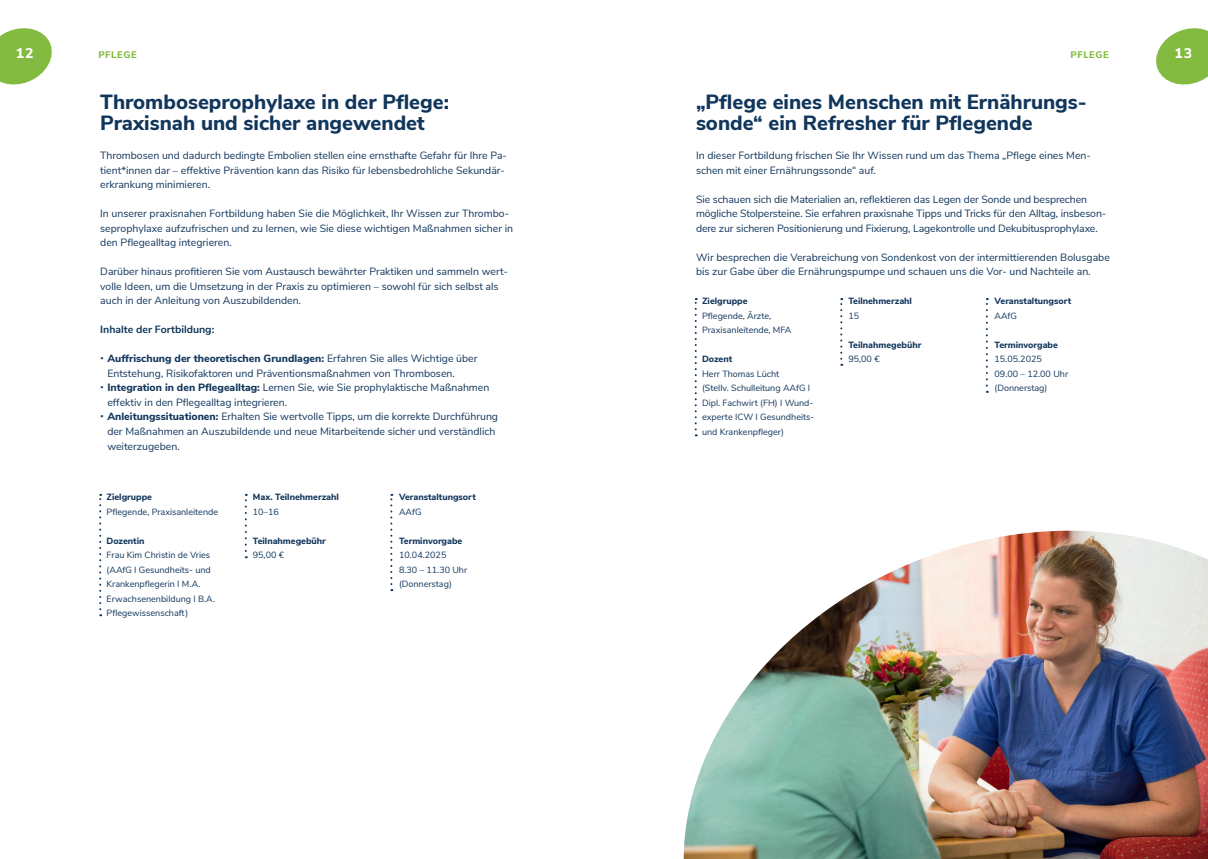
<style>
.page{position:relative;width:1208px;height:859px;background:#fff}
.page>*{position:absolute;margin:0;border:0;box-sizing:border-box;transform-origin:0 0}
.Inhaltsverzeichnis_Fort-_Weiterbildungen{font:800 20.5px/21.8px "Nunito Sans";color:#11365c}
.t1{font:800 14px "Nunito Sans";color:#fff}
.Fließtext_dunkelblau{font:10.5px/14.5px "Nunito Sans";color:#11365c}
.Fließtext_dunkelblau-2{font:700 10.5px "Nunito Sans";color:#11365c}
.Kolumnentitel_1{font:800 9.5px "Nunito Sans";letter-spacing:.06em;color:#82bb40}
.Fakten{font:9px/14.5px "Nunito Sans";color:#11365c}
.Fakten-2{font:800 9px "Nunito Sans";color:#11365c}
.s1{font-weight:800}
</style>
<div class="page">
<svg style="left:0;top:28px;width:52px;height:57px"></svg>
<svg style="left:1156px;top:28px;width:52px;height:57px"></svg>
<svg style="left:99px;top:494px;width:2px;height:122px"></svg>
<svg style="left:245px;top:494px;width:2px;height:64px"></svg>
<svg style="left:390px;top:494px;width:2px;height:97px"></svg>
<svg style="left:694px;top:298px;width:2px;height:138px"></svg>
<svg style="left:840px;top:298px;width:2px;height:68px"></svg>
<svg style="left:986px;top:298px;width:2px;height:95px"></svg>
<img style="left:683px;top:531px;width:525px;height:328px">
<h2 class="t1" style="left:16px;top:43px;width:19px">12</h2>
<p class="Kolumnentitel_1" style="left:98px;top:48px;width:40px">PFLEGE</p>
<h2 class="t1" style="left:1174px;top:43px;width:19px">13</h2>
<p class="Kolumnentitel_1" style="left:1070px;top:48px;width:40px">PFLEGE</p>
<p class="Inhaltsverzeichnis_Fort-_Weiterbildungen" style="left:696px;top:90px;width:392px">„Pflege eines Menschen mit Ernährungs&shy;sonde“ ein Refresher für Pflegende</p>
<p class="Fließtext_dunkelblau" style="left:696px;top:148px;width:396px">In dieser Fortbildung frischen Sie Ihr Wissen rund um das Thema „Pflege eines Men&shy;schen mit einer Ernährungssonde“ auf.</p>
<p class="Fließtext_dunkelblau" style="left:696px;top:191px;width:412px">Sie schauen sich die Materialien an, reflektieren das Legen der Sonde und besprechen mögliche Stolpersteine. Sie erfahren praxisnahe Tipps und Tricks für den Alltag, insbeson&shy;dere zur sicheren Positionierung und Fixierung, Lagekontrolle und Dekubitusprophylaxe.</p>
<p class="Fließtext_dunkelblau" style="left:696px;top:249px;width:415px">Wir besprechen die Verabreichung von Sondenkost von der intermittierenden Bolusgabe bis zur Gabe über die Ernährungspumpe und schauen uns die Vor- und Nachteile an.</p>
<p class="Fakten-2" style="left:702px;top:295px;width:47px">Zielgruppe</p>
<p class="Fakten" style="left:702px;top:308px;width:71px">Pflegende, Ärzte,</p>
<p class="Fakten" style="left:702px;top:323px;width:91px">Praxisanleitende, MFA</p>
<p class="Fakten-2" style="left:702px;top:353px;width:32px">Dozent</p>
<p class="Fakten" style="left:702px;top:366px;width:79px">Herr Thomas Lücht</p>
<p class="Fakten" style="left:702px;top:381px;width:114px">(Stellv. Schulleitung AAfG I<br>Dipl. Fachwirt (FH) I Wund&shy;experte ICW I Gesundheits&shy;und Krankenpfleger)</p>
<p class="Inhaltsverzeichnis_Fort-_Weiterbildungen" style="left:100px;top:90px;width:350px">Thromboseprophylaxe in der Pflege:<br>Praxisnah und sicher angewendet</p>
<p class="Fließtext_dunkelblau" style="left:100px;top:148px;width:408px">Thrombosen und dadurch bedingte Embolien stellen eine ernsthafte Gefahr für Ihre Pa&shy;tient*innen dar – effektive Prävention kann das Risiko für lebensbedrohliche Sekundär&shy;erkrankung minimieren.</p>
<p class="Fließtext_dunkelblau" style="left:100px;top:206px;width:414px">In unserer praxisnahen Fortbildung haben Sie die Möglichkeit, Ihr Wissen zur Thrombo&shy;seprophylaxe aufzufrischen und zu lernen, wie Sie diese wichtigen Maßnahmen sicher in den Pflegealltag integrieren.</p>
<p class="Fließtext_dunkelblau" style="left:100px;top:264px;width:409px">Darüber hinaus profitieren Sie vom Austausch bewährter Praktiken und sammeln wert&shy;volle Ideen, um die Umsetzung in der Praxis zu optimieren – sowohl für sich selbst als auch in der Anleitung von Auszubildenden.</p>
<p class="Fließtext_dunkelblau-2" style="left:100px;top:322px;width:115px">Inhalte der Fortbildung:</p>
<p class="Fließtext_dunkelblau" style="left:107px;top:351px;width:372px"><span class="s1">Auffrischung der theoretischen Grundlagen:</span> Erfahren Sie alles Wichtige über<br>Entstehung, Risikofaktoren und Präventionsmaßnahmen von Thrombosen.</p>
<p class="Fließtext_dunkelblau" style="left:107px;top:380px;width:383px"><span class="s1">Integration in den Pflegealltag:</span> Lernen Sie, wie Sie prophylaktische Maßnahmen effektiv in den Pflegealltag integrieren.</p>
<p class="Fließtext_dunkelblau" style="left:107px;top:409px;width:392px"><span class="s1">Anleitungssituationen:</span> Erhalten Sie wertvolle Tipps, um die korrekte Durchführung der Maßnahmen an Auszubildende und neue Mitarbeitende sicher und verständlich weiterzugeben.</p>
<p class="Fakten-2" style="left:848px;top:295px;width:65px">Teilnehmerzahl</p>
<p class="Fakten" style="left:848px;top:308px;width:12px">15</p>
<p class="Fakten-2" style="left:848px;top:338px;width:74px">Teilnahmegebühr</p>
<p class="Fakten" style="left:848px;top:352px;width:33px">95,00 €</p>
<p class="Fakten-2" style="left:994px;top:295px;width:78px">Veranstaltungsort</p>
<p class="Fakten" style="left:994px;top:308px;width:24px">AAfG</p>
<p class="Fakten-2" style="left:994px;top:338px;width:65px">Terminvorgabe</p>
<p class="Fakten" style="left:994px;top:352px;width:49px">15.05.2025</p>
<p class="Fakten" style="left:994px;top:366px;width:75px">09.00 – 12.00 Uhr</p>
<p class="Fakten" style="left:994px;top:381px;width:54px">(Donnerstag)</p>
<p class="Fakten-2" style="left:107px;top:490px;width:47px">Zielgruppe</p>
<p class="Fakten" style="left:107px;top:504px;width:113px">Pflegende, Praxisanleitende</p>
<p class="Fakten-2" style="left:107px;top:534px;width:39px">Dozentin</p>
<p class="Fakten" style="left:107px;top:547px;width:105px">Frau Kim Christin de Vries</p>
<p class="Fakten" style="left:107px;top:562px;width:106px">(AAfG I Gesundheits- und</p>
<p class="Fakten" style="left:107px;top:576px;width:95px">Krankenpflegerin I M.A.</p>
<p class="Fakten" style="left:107px;top:591px;width:110px">Erwachsenenbildung I B.A.</p>
<p class="Fakten" style="left:107px;top:605px;width:83px">Pflegewissenschaft)</p>
<p class="Fakten-2" style="left:253px;top:490px;width:88px">Max. Teilnehmerzahl</p>
<p class="Fakten" style="left:253px;top:504px;width:28px">10–16</p>
<p class="Fakten-2" style="left:253px;top:534px;width:74px">Teilnahmegebühr</p>
<p class="Fakten" style="left:253px;top:547px;width:33px">95,00 €</p>
<p class="Fakten-2" style="left:399px;top:490px;width:78px">Veranstaltungsort</p>
<p class="Fakten" style="left:399px;top:504px;width:24px">AAfG</p>
<p class="Fakten-2" style="left:399px;top:534px;width:65px">Terminvorgabe</p>
<p class="Fakten" style="left:399px;top:547px;width:49px">10.04.2025</p>
<p class="Fakten" style="left:399px;top:562px;width:70px">8.30 – 11.30 Uhr</p>
<p class="Fakten" style="left:399px;top:576px;width:54px">(Donnerstag)</p>
</div>
